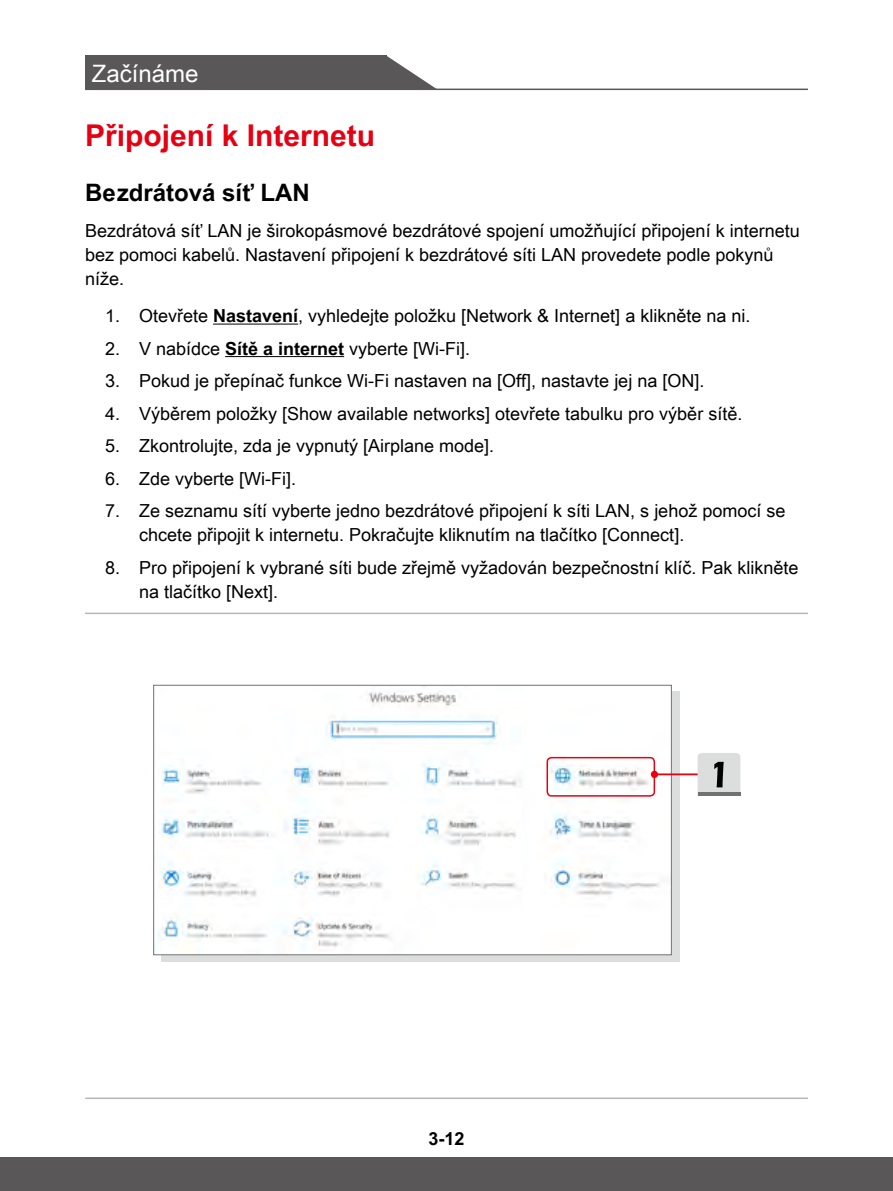
<style>
.page{position:relative;width:893px;height:1191px;background:#fff}
.page>*{position:absolute;margin:0;border:0;box-sizing:border-box;transform-origin:0 0}
.Title_1{font:700 30px "Arial Unicode MS";color:#e60012}
.Title_2{font:700 24px "Arial Unicode MS";color:#000}
.t1{font:24px "Arial Unicode MS";color:#fff}
.Text_Left_-_8{font:18px/24px "Arial Unicode MS";color:#000}
.t2{font:700 18px "Arial Unicode MS";color:#000}
.s1{font-weight:700}
</style>
<div class="page">
<div style="left:85px;top:56px;width:301px;height:34px;background:#595757"></div>
<svg style="left:386px;top:56px;width:52px;height:33px"></svg>
<hr style="left:85px;top:89px;width:723px;height:1px;background:#595757">
<div style="left:0;top:1157px;width:893px;height:34px;background:#595757"></div>
<hr style="left:213px;top:323px;width:85px;height:1px;background:#000">
<hr style="left:225px;top:356px;width:119px;height:1px;background:#000">
<hr style="left:85px;top:612px;width:723px;height:2px;background:#b5b6b6">
<hr style="left:85px;top:1097px;width:723px;height:2px;background:#b5b6b6">
<div style="left:161px;top:692px;width:518px;height:270px;background:#dcdddd"></div>
<img style="left:157px;top:691px;width:513px;height:262px">
<div style="left:153px;top:685px;width:519px;height:270px;border:1px solid #727171"></div>
<div style="left:546px;top:757px;width:109px;height:39px;border:2px solid #e60012;border-radius:4px"></div>
<hr style="left:654px;top:773px;width:59px;height:2px;background:#e60012">
<div style="left:651px;top:770px;width:7px;height:8px;background:#e60012;border-radius:50%"></div>
<svg style="left:698px;top:753px;width:42px;height:42px;background:#c0c1c1"></svg>
<h2 class="t1" style="left:92px;top:56px;width:108px">Začínáme</h2>
<p class="Title_1" style="left:85px;top:113px;width:292px">Připojení k Internetu</p>
<p class="Title_2" style="left:85px;top:175px;width:226px">Bezdrátová síť LAN</p>
<p class="Text_Left_-_8" style="left:85px;top:219px;width:716px">Bezdrátová síť LAN je širokopásmové bezdrátové spojení umožňující připojení k internetu bez pomoci kabelů. Nastavení připojení k bezdrátové síti LAN provedete podle pokynů níže.</p>
<p class="Text_Left_-_8" style="left:105px;top:303px;width:647px">1. Otevřete <span class="s1">Nastavení</span>, vyhledejte položku [Network &amp; Internet] a klikněte na ni.</p>
<p class="Text_Left_-_8" style="left:105px;top:336px;width:367px">2. V nabídce <span class="s1">Sítě a internet</span> vyberte [Wi-Fi].</p>
<p class="Text_Left_-_8" style="left:105px;top:368px;width:601px">3. Pokud je přepínač funkce Wi-Fi nastaven na [Off], nastavte jej na [ON].</p>
<p class="Text_Left_-_8" style="left:105px;top:401px;width:639px">4. Výběrem položky [Show available networks] otevřete tabulku pro výběr sítě.</p>
<p class="Text_Left_-_8" style="left:105px;top:433px;width:391px">5. Zkontrolujte, zda je vypnutý [Airplane mode].</p>
<p class="Text_Left_-_8" style="left:105px;top:466px;width:193px">6. Zde vyberte [Wi-Fi].</p>
<p class="Text_Left_-_8" style="left:139px;top:498px;width:648px;text-indent:-34px">7. Ze seznamu sítí vyberte jedno bezdrátové připojení k síti LAN, s jehož pomocí se chcete připojit k internetu. Pokračujte kliknutím na tlačítko [Connect].</p>
<p class="Text_Left_-_8" style="left:139px;top:555px;width:661px;text-indent:-34px">8. Pro připojení k vybrané síti bude zřejmě vyžadován bezpečnostní klíč. Pak klikněte na tlačítko [Next].</p>
<p class="t2" style="left:428px;top:1125px;width:38px">3-12</p>
</div>
